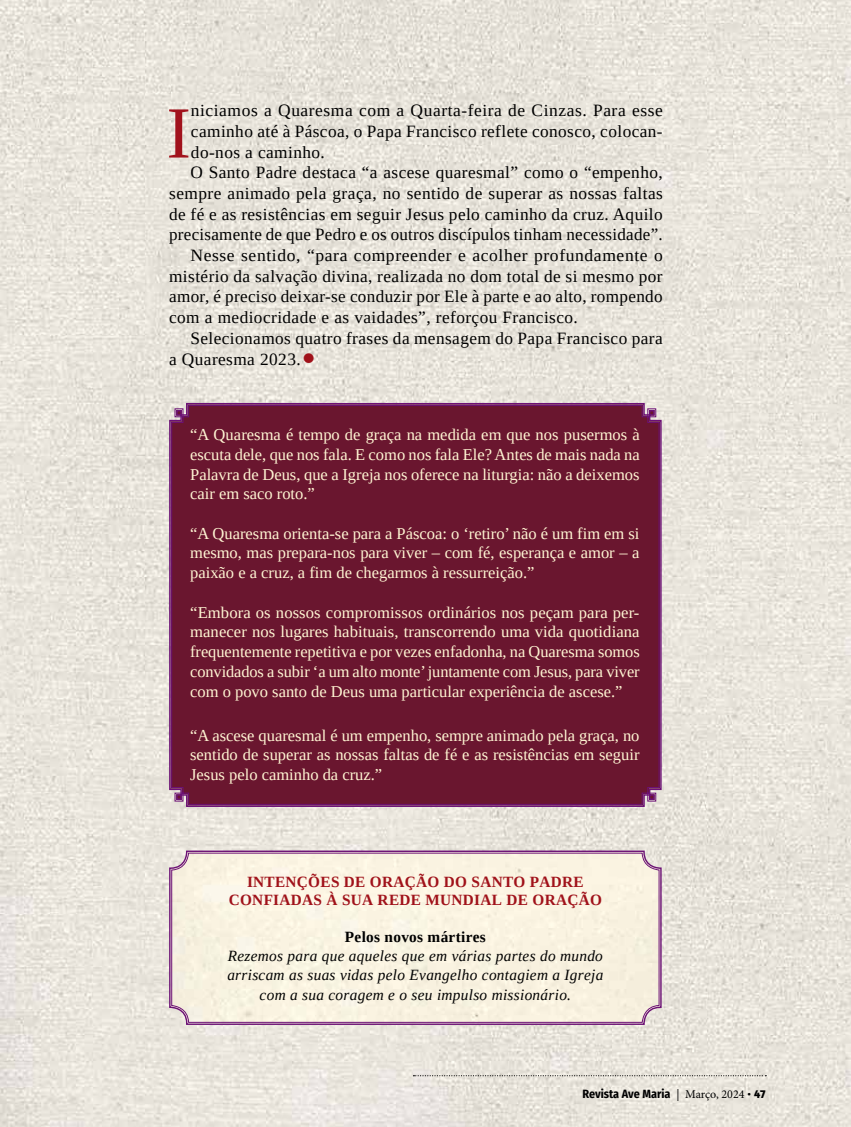
<style>
.page{position:relative;width:851px;height:1127px;background:#fff}
.page>*{position:absolute;margin:0;border:0;box-sizing:border-box;transform-origin:0 0}
.t1{font:73.5px "Tinos";color:#a1121c}
.t2{font:italic 41.25px "Tinos";color:#a0121a}
.t3{font:17.25px "Tinos";letter-spacing:.025em;color:#000}
.t4{font:16.5px/19.8px "Tinos";color:#fff5d3;text-align:justify}
.t5{font:italic 15.6px/19.4px "Tinos";letter-spacing:.02em;color:#000;text-align:center}
.t6{font:700 15.6px/18.8px "Tinos";letter-spacing:.02em;color:#a0121a;text-align:center}
.t7{font:700 15.6px "Tinos";letter-spacing:.02em;color:#000}
.t8{font:700 12px "Fira Sans Condensed";color:#000}
.s1{font-family:"Minion Pro";font-weight:400}
.s2{font-family:"Amaranth"}
</style>
<div class="page">
<img style="left:0;top:0;width:850px;height:1127px">
<svg style="left:168px;top:850px;width:494px;height:175px;background:#f4ebdd"></svg>
<div style="left:171px;top:853px;width:488px;height:169px;border:1px solid #6c1175;border-radius:17px"></div>
<svg style="left:168px;top:402px;width:494px;height:406px;background:#9e6897"></svg>
<div style="left:171px;top:405px;width:488px;height:400px;background:#6a162f"></div>
<svg style="left:413px;top:1075px;width:353px;height:1px"></svg>
<h1 class="t1" style="left:166px;top:85px;width:26px">I</h1>
<p class="t3" style="left:191px;top:99px;width:473px">niciamos a Quaresma com a Quarta-feira de Cinzas. Para esse</p>
<p class="t3" style="left:191px;top:120px;width:473px">caminho até à Páscoa, o Papa Francisco reflete conosco, colocan-</p>
<p class="t3" style="left:191px;top:141px;width:135px">do-nos a caminho.</p>
<p class="t3" style="left:190px;top:161px;width:474px">O Santo Padre destaca “a ascese quaresmal” como o “empenho,</p>
<p class="t3" style="left:169px;top:182px;width:495px">sempre animado pela graça, no sentido de superar as nossas faltas</p>
<p class="t3" style="left:169px;top:203px;width:495px">de fé e as resistências em seguir Jesus pelo caminho da cruz. Aquilo</p>
<p class="t3" style="left:169px;top:223px;width:495px">precisamente de que Pedro e os outros discípulos tinham necessidade”.</p>
<p class="t3" style="left:190px;top:244px;width:474px">Nesse sentido, “para compreender e acolher profundamente o</p>
<p class="t3" style="left:169px;top:265px;width:495px">mistério da salvação divina, realizada no dom total de si mesmo por</p>
<p class="t3" style="left:169px;top:286px;width:495px">amor, é preciso deixar-se conduzir por Ele à parte e ao alto, rompendo</p>
<p class="t3" style="left:169px;top:306px;width:410px">com a mediocridade e as vaidades”, reforçou Francisco.</p>
<p class="t3" style="left:190px;top:327px;width:474px">Selecionamos quatro frases da mensagem do Papa Francisco para</p>
<p class="t3" style="left:169px;top:348px;width:133px">a Quaresma 2023.</p>
<h2 class="t2" style="left:301px;top:332px;width:16px">•</h2>
<p class="t4" style="left:190px;top:424px;width:451px">“A Quaresma é tempo de graça na medida em que nos pusermos à escuta dele, que nos fala. E como nos fala Ele? Antes de mais nada na Palavra de Deus, que a Igreja nos oferece na liturgia: não a deixemos cair em saco roto.”</p>
<p class="t4" style="left:190px;top:523px;width:451px">“A Quaresma orienta-se para a Páscoa: o ‘retiro’ não é um fim em si mesmo, mas prepara-nos para viver – com fé, esperança e amor – a paixão e a cruz, a fim de chegarmos à ressurreição.”</p>
<p class="t4" style="left:190px;top:602px;width:451px">“Embora os nossos compromissos ordinários nos peçam para per&shy;manecer nos lugares habituais, transcorrendo uma vida quotidiana frequentemente repetitiva e por vezes enfadonha, na Quaresma somos convidados a subir ‘a um alto monte’ juntamente com Jesus, para viver com o povo santo de Deus uma particular experiência de ascese.”</p>
<p class="t4" style="left:190px;top:725px;width:451px">“A ascese quaresmal é um empenho, sempre animado pela graça, no sentido de superar as nossas faltas de fé e as resistências em seguir Jesus pelo caminho da cruz.”</p>
<p class="t6" style="left:229px;top:872px;width:374px">INTENÇÕES DE ORAÇÃO DO SANTO PADRE<br>CONFIADAS À SUA REDE MUNDIAL DE ORAÇÃO</p>
<p class="t7" style="left:345px;top:926px;width:142px">Pelos novos mártires</p>
<p class="t5" style="left:227px;top:946px;width:377px">Rezemos para que aqueles que em várias partes do mundo arriscam as suas vidas pelo Evangelho contagiem a Igreja com a sua coragem e o seu impulso missionário.</p>
<p class="t8" style="left:582px;top:1083px;width:185px">Revista Ave Maria <span class="s1">| Março, 2024</span> <span class="s2">• 47</span></p>
</div>
